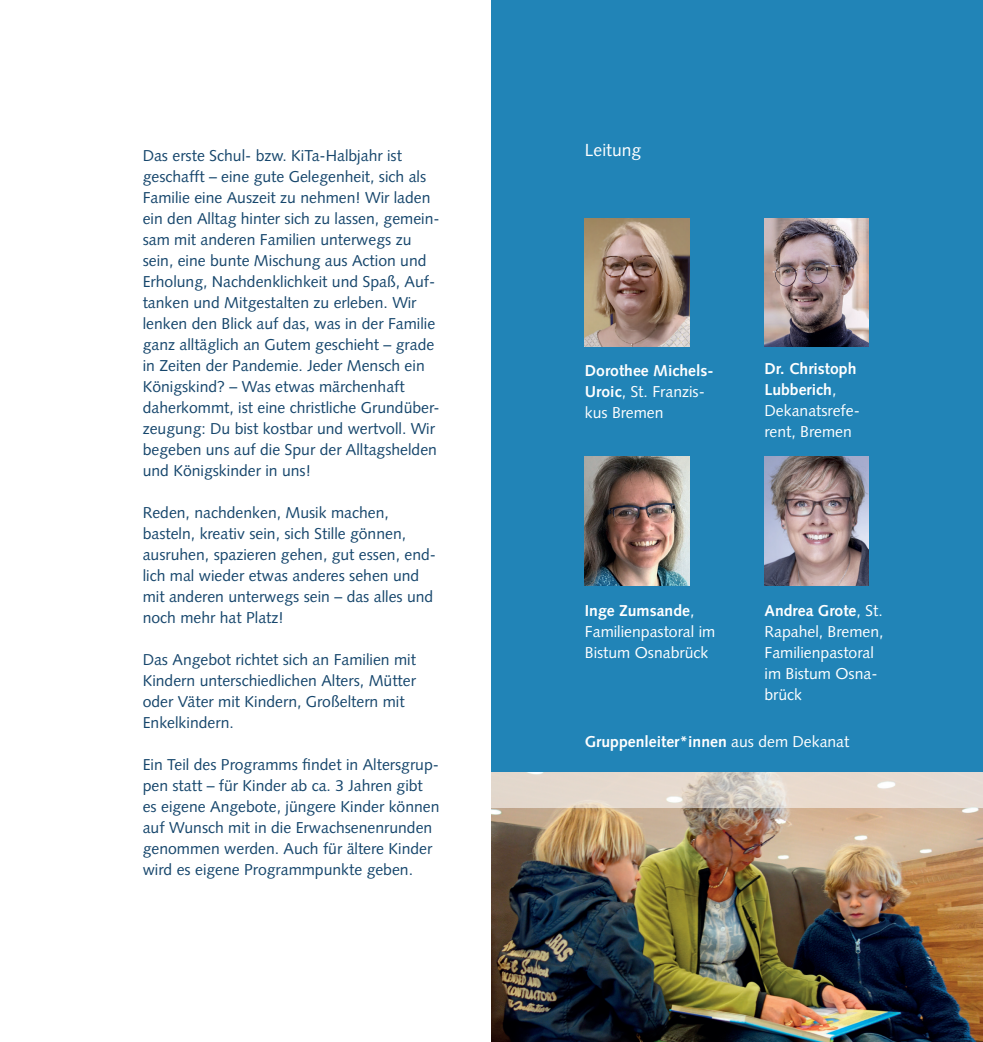
<style>
.page{position:relative;width:983px;height:1042px;background:#fff}
.page>*{position:absolute;margin:0;border:0;box-sizing:border-box;transform-origin:0 0}
.t1{font:17.5px "Syntax LT Std";color:#fff}
.t2{font:15.75px/21px "Syntax LT Std";color:#16466c}
.t3{font:15.75px/21px "Syntax LT Std";color:#fff}
.t4{font:700 15.75px/21px "Syntax LT Std";color:#fff}
.s1{font-weight:400}
.s2{font-weight:700}
</style>
<div class="page">
<div style="left:491px;top:0;width:491px;height:1042px;background:#2184b7"></div>
<img style="left:491px;top:808px;width:491px;height:234px">
<img style="left:584px;top:218px;width:105px;height:129px">
<img style="left:584px;top:457px;width:105px;height:128px">
<img style="left:764px;top:457px;width:104px;height:128px">
<img style="left:764px;top:218px;width:104px;height:129px">
<svg style="left:491px;top:772px;width:491px;height:36px;fill:#e6dace"></svg>
<p class="t2" style="left:143px;top:145px;width:298px">Das erste Schul- bzw. KiTa-Halbjahr ist geschafft – eine gute Gelegenheit, sich als Familie eine Auszeit zu nehmen! Wir laden ein den Alltag hinter sich zu lassen, gemein&shy;sam mit anderen Familien unterwegs zu sein, eine bunte Mischung aus Action und Erholung, Nachdenklichkeit und Spaß, Auf&shy;tanken und Mitgestalten zu erleben. Wir lenken den Blick auf das, was in der Familie ganz alltäglich an Gutem geschieht – grade in Zeiten der Pandemie. Jeder Mensch ein Königskind? – Was etwas märchenhaft daherkommt, ist eine christliche Grundüber&shy;zeugung: Du bist kostbar und wertvoll. Wir begeben uns auf die Spur der Alltagshelden und Königskinder in uns!</p>
<p class="t2" style="left:143px;top:502px;width:295px">Reden, nachdenken, Musik machen, basteln, kreativ sein, sich Stille gönnen, ausruhen, spazieren gehen, gut essen, end&shy;lich mal wieder etwas anderes sehen und mit anderen unterwegs sein – das alles und noch mehr hat Platz!</p>
<p class="t2" style="left:143px;top:649px;width:275px">Das Angebot richtet sich an Familien mit Kindern unterschiedlichen Alters, Mütter oder Väter mit Kindern, Großeltern mit Enkelkindern.</p>
<p class="t2" style="left:143px;top:754px;width:298px">Ein Teil des Programms findet in Altersgrup&shy;pen statt – für Kinder ab ca. 3 Jahren gibt es eigene Angebote, jüngere Kinder können auf Wunsch mit in die Erwachsenenrunden genommen werden. Auch für ältere Kinder wird es eigene Programmpunkte geben.</p>
<p class="t1" style="left:584px;top:140px;width:58px">Leitung</p>
<p class="t4" style="left:584px;top:360px;width:130px">Dorothee Michels-<br>Uroic<span class="s1">, St. Franzis&shy;kus Bremen</span></p>
<p class="t3" style="left:764px;top:358px;width:97px"><span class="s2">Dr. Christoph<br>Lubberich</span>,<br>Dekanatsrefe&shy;rent, Bremen</p>
<p class="t3" style="left:584px;top:600px;width:132px"><span class="s2">Inge Zumsande</span>,<br>Familienpastoral im<br>Bistum Osnabrück</p>
<p class="t3" style="left:764px;top:600px;width:120px"><span class="s2">Andrea Grote</span>, St.<br>Rapahel, Bremen,<br>Familienpastoral im Bistum Osna&shy;brück</p>
<p class="t4" style="left:584px;top:731px;width:266px">Gruppenleiter*innen <span class="s1">aus dem Dekanat</span></p>
</div>
